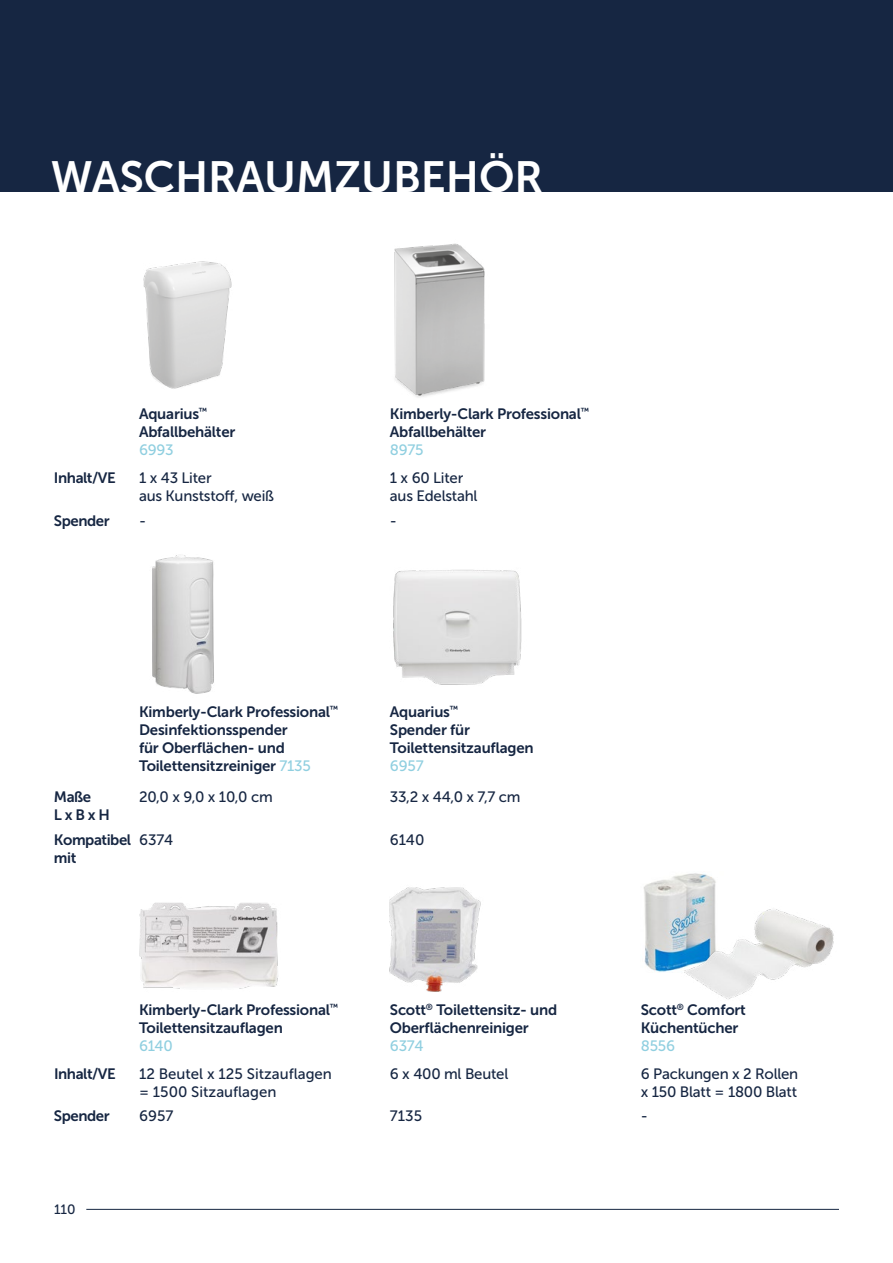
<style>
.page{position:relative;width:893px;height:1263px;background:#fff}
.page>*{position:absolute;margin:0;border:0;box-sizing:border-box;transform-origin:0 0}
.t1{font:43.5px "Museo Sans 700";color:#fff}
.t2{font:15px/18px "Museo Sans 700";letter-spacing:-.015em;color:#162642}
.t3{font:15px/18px "Museo Sans 500";letter-spacing:-.015em;color:#162642}
.t4{font:15px "Museo Sans 500";letter-spacing:-.015em;color:#90cfe0}
.t5{font:13.5px "Museo Sans 500";color:#162642}
.s1{font-family:"Museo Sans 500";color:#90cfe0}
</style>
<div class="page">
<div style="left:0;top:0;width:893px;height:191px;background:#162642"></div>
<hr style="left:86px;top:1209px;width:753px;height:1px;background:#162642">
<img style="left:143px;top:261px;width:89px;height:128px">
<img style="left:394px;top:243px;width:91px;height:155px">
<img style="left:152px;top:555px;width:62px;height:139px">
<img style="left:393px;top:569px;width:129px;height:116px">
<img style="left:139px;top:902px;width:139px;height:87px">
<img style="left:390px;top:887px;width:91px;height:105px">
<img style="left:643px;top:873px;width:64px;height:99px">
<img style="left:682px;top:875px;width:152px;height:124px">
<h1 class="t1" style="left:51px;top:153px;width:494px">WASCHRAUMZUBEHÖR</h1>
<p class="t2" style="left:139px;top:405px;width:98px">Aquarius<sup>™<br></sup>Abfallbehälter</p>
<p class="t4" style="left:139px;top:442px;width:36px">6993</p>
<p class="t2" style="left:390px;top:405px;width:201px">Kimberly-Clark Professional<sup>™<br></sup>Abfallbehälter</p>
<p class="t4" style="left:390px;top:442px;width:35px">8975</p>
<p class="t2" style="left:54px;top:469px;width:63px">Inhalt/VE</p>
<p class="t3" style="left:139px;top:469px;width:137px">1 x 43 Liter<br>aus Kunststoff, weiß</p>
<p class="t3" style="left:390px;top:469px;width:89px">1 x 60 Liter aus Edelstahl</p>
<p class="t2" style="left:54px;top:512px;width:57px">Spender</p>
<p class="t3" style="left:139px;top:512px;width:9px">-</p>
<p class="t3" style="left:390px;top:512px;width:9px">-</p>
<p class="t2" style="left:139px;top:703px;width:201px">Kimberly-Clark Professional<sup>™<br></sup>Desinfektionsspender<br>für Oberflächen- und<br>Toilettensitzreiniger <span class="s1">7135</span></p>
<p class="t2" style="left:390px;top:703px;width:145px">Aquarius<sup>™<br></sup>Spender für<br>Toilettensitzauflagen</p>
<p class="t4" style="left:390px;top:758px;width:35px">6957</p>
<p class="t2" style="left:54px;top:788px;width:57px">Maße<br>L x B x H</p>
<p class="t3" style="left:139px;top:788px;width:135px">20,0 x 9,0 x 10,0 cm</p>
<p class="t3" style="left:390px;top:788px;width:132px">33,2 x 44,0 x 7,7 cm</p>
<p class="t2" style="left:54px;top:830px;width:79px">Kompatibel mit</p>
<p class="t3" style="left:139px;top:831px;width:36px">6374</p>
<p class="t3" style="left:390px;top:831px;width:36px">6140</p>
<p class="t2" style="left:139px;top:1001px;width:201px">Kimberly-Clark Professional<sup>™<br></sup>Toilettensitzauflagen</p>
<p class="t4" style="left:139px;top:1037px;width:35px">6140</p>
<p class="t2" style="left:390px;top:1001px;width:169px">Scott<sup>®</sup> Toilettensitz- und<br>Oberflächenreiniger</p>
<p class="t4" style="left:390px;top:1037px;width:35px">6374</p>
<p class="t2" style="left:641px;top:1001px;width:107px">Scott<sup>®</sup> Comfort<br>Küchentücher</p>
<p class="t4" style="left:641px;top:1037px;width:36px">8556</p>
<p class="t2" style="left:54px;top:1064px;width:63px">Inhalt/VE</p>
<p class="t3" style="left:139px;top:1064px;width:194px">12 Beutel x 125 Sitzauflagen = 1500 Sitzauflagen</p>
<p class="t3" style="left:390px;top:1064px;width:120px">6 x 400 ml Beutel</p>
<p class="t3" style="left:641px;top:1064px;width:159px">6 Packungen x 2 Rollen x 150 Blatt = 1800 Blatt</p>
<p class="t2" style="left:54px;top:1107px;width:57px">Spender</p>
<p class="t3" style="left:139px;top:1107px;width:36px">6957</p>
<p class="t3" style="left:390px;top:1107px;width:34px">7135</p>
<p class="t3" style="left:641px;top:1107px;width:9px">-</p>
<p class="t5" style="left:54px;top:1202px;width:23px">110</p>
</div>
